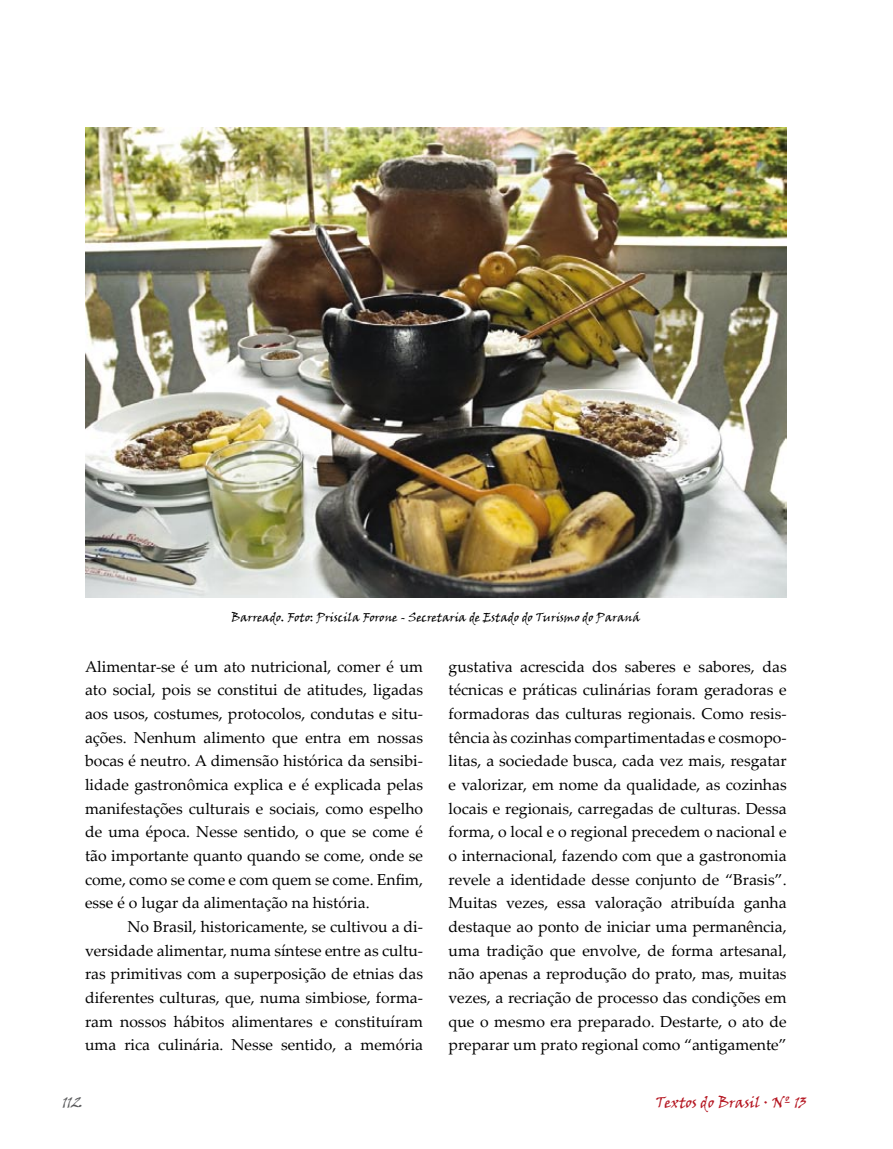
<style>
.page{position:relative;width:893px;height:1149px;background:#fff}
.page>*{position:absolute;margin:0;border:0;box-sizing:border-box;transform-origin:0 0}
.t1{font:15.75px/23.7px "Palatino Linotype";color:#000;text-align:justify}
.t2{font:15px "Viner Hand ITC";color:#b51621}
.t3{font:15px "Viner Hand ITC";color:#58585a}
.t4{font:12px "Viner Hand ITC";color:#000}
</style>
<div class="page">
<img style="left:85px;top:128px;width:701px;height:469px">
<p class="t4" style="left:231px;top:609px;width:411px">Barreado. Foto: Priscila Forone - Secretaria de Estado do Turismo do Paraná</p>
<p class="t1" style="left:85px;top:654px;width:340px">Alimentar-se é um ato nutricional, comer é um ato social, pois se constitui de atitudes, ligadas aos usos, costumes, protocolos, condutas e situ&shy;ações. Nenhum alimento que entra em nossas bocas é neutro. A dimensão histórica da sensibi&shy;lidade gastronômica explica e é explicada pelas manifestações culturais e sociais, como espelho de uma época. Nesse sentido, o que se come é tão importante quanto quando se come, onde se come, como se come e com quem se come. Enfim, esse é o lugar da alimentação na história.</p>
<p class="t1" style="left:85px;top:913px;width:340px;text-indent:43px">No Brasil, historicamente, se cultivou a di&shy;versidade alimentar, numa síntese entre as cultu&shy;ras primitivas com a superposição de etnias das diferentes culturas, que, numa simbiose, forma&shy;ram nossos hábitos alimentares e constituíram uma rica culinária. Nesse sentido, a memória</p>
<p class="t1" style="left:449px;top:653px;width:340px">gustativa acrescida dos saberes e sabores, das técnicas e práticas culinárias foram geradoras e formadoras das culturas regionais. Como resis&shy;tência às cozinhas compartimentadas e cosmopo&shy;litas, a sociedade busca, cada vez mais, resgatar e valorizar, em nome da qualidade, as cozinhas locais e regionais, carregadas de culturas. Dessa forma, o local e o regional precedem o nacional e o internacional, fazendo com que a gastronomia revele a identidade desse conjunto de “Brasis”.<br>Muitas vezes, essa valoração atribuída ganha destaque ao ponto de iniciar uma permanência, uma tradição que envolve, de forma artesanal, não apenas a reprodução do prato, mas, muitas vezes, a recriação de processo das condições em que o mesmo era preparado. Destarte, o ato de preparar um prato regional como “antigamente”</p>
<p class="t3" style="left:62px;top:1092px;width:21px">112</p>
<p class="t2" style="left:656px;top:1092px;width:152px">Textos do Brasil . Nº 13</p>
</div>
